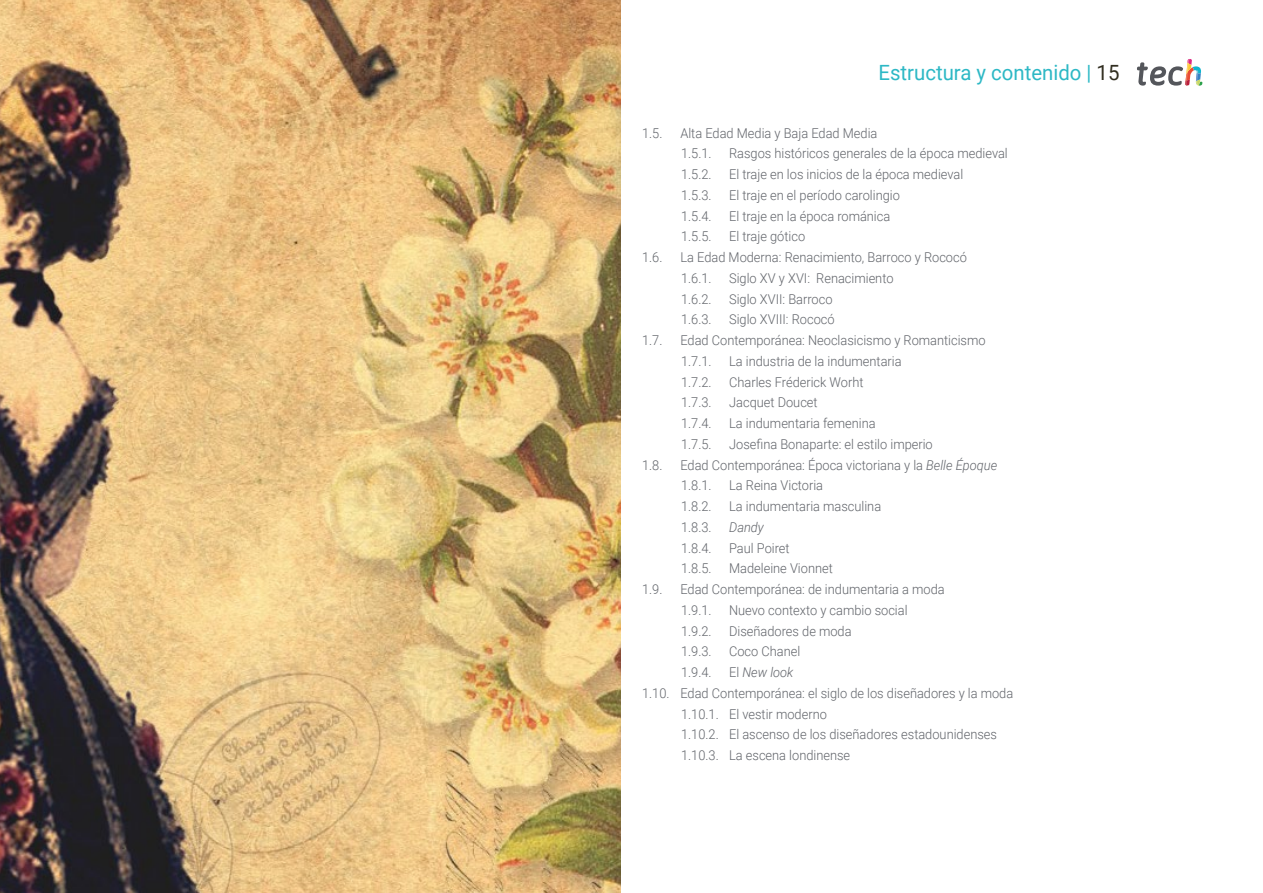
<style>
.page{position:relative;width:1263px;height:893px;background:#fff}
.page>*{position:absolute;margin:0;border:0;box-sizing:border-box;transform-origin:0 0}
.t1{font:21px "Roboto";color:#2db8c5}
.t2{font:300 13.5px/20.7px "Roboto";color:#61646a;scale:.95 1}
.t3{font:italic 300 13.5px "Roboto";color:#61646a;scale:.95 1}
.s1{color:#312e20}
.s2{font-style:italic}
.s3{font-style:normal}
</style>
<div class="page">
<svg style="left:1137px;top:59px;width:65px;height:27px"></svg>
<img style="left:0;top:0;width:621px;height:893px">
<h1 class="t1" style="left:878px;top:57px;width:242px">Estructura y contenido | <span class="s1">15</span></h1>
<p class="t2" style="left:642px;top:122px;width:23px">1.5.</p>
<p class="t2" style="left:680px;top:122px;width:209px">Alta Edad Media y Baja Edad Media<br>1.5.1.</p>
<p class="t2" style="left:729px;top:143px;width:295px">Rasgos históricos generales de la época medieval</p>
<p class="t2" style="left:681px;top:164px;width:34px">1.5.2.</p>
<p class="t2" style="left:729px;top:164px;width:248px">El traje en los inicios de la época medieval</p>
<p class="t2" style="left:681px;top:184px;width:34px">1.5.3.</p>
<p class="t2" style="left:729px;top:184px;width:181px">El traje en el período carolingio</p>
<p class="t2" style="left:681px;top:205px;width:34px">1.5.4.</p>
<p class="t2" style="left:729px;top:205px;width:171px">El traje en la época románica</p>
<p class="t2" style="left:681px;top:226px;width:34px">1.5.5.</p>
<p class="t2" style="left:729px;top:226px;width:82px">El traje gótico</p>
<p class="t2" style="left:642px;top:247px;width:23px">1.6.</p>
<p class="t2" style="left:680px;top:247px;width:303px">La Edad Moderna: Renacimiento, Barroco y Rococó<br>1.6.1.</p>
<p class="t2" style="left:729px;top:267px;width:175px">Siglo XV y XVI: Renacimiento</p>
<p class="t2" style="left:681px;top:288px;width:34px">1.6.2.</p>
<p class="t2" style="left:729px;top:288px;width:110px">Siglo XVII: Barroco</p>
<p class="t2" style="left:681px;top:309px;width:34px">1.6.3.</p>
<p class="t2" style="left:729px;top:309px;width:113px">Siglo XVIII: Rococó</p>
<p class="t2" style="left:642px;top:330px;width:23px">1.7.</p>
<p class="t2" style="left:680px;top:330px;width:323px">Edad Contemporánea: Neoclasicismo y Romanticismo<br>1.7.1.</p>
<p class="t2" style="left:729px;top:350px;width:183px">La industria de la indumentaria</p>
<p class="t2" style="left:681px;top:371px;width:34px">1.7.2.</p>
<p class="t2" style="left:729px;top:371px;width:143px">Charles Fréderick Worht</p>
<p class="t2" style="left:681px;top:392px;width:34px">1.7.3.</p>
<p class="t2" style="left:729px;top:392px;width:95px">Jacquet Doucet</p>
<p class="t2" style="left:681px;top:413px;width:34px">1.7.4.</p>
<p class="t2" style="left:729px;top:413px;width:156px">La indumentaria femenina</p>
<p class="t2" style="left:681px;top:433px;width:34px">1.7.5.</p>
<p class="t2" style="left:729px;top:433px;width:216px">Josefina Bonaparte: el estilo imperio</p>
<p class="t2" style="left:642px;top:454px;width:23px">1.8.</p>
<p class="t2" style="left:680px;top:454px;width:335px">Edad Contemporánea: Época victoriana y la <span class="s2">Belle Époque<br></span>1.8.1.</p>
<p class="t2" style="left:729px;top:475px;width:100px">La Reina Victoria</p>
<p class="t2" style="left:681px;top:496px;width:34px">1.8.2.</p>
<p class="t2" style="left:729px;top:496px;width:162px">La indumentaria masculina</p>
<p class="t2" style="left:681px;top:516px;width:34px">1.8.3.</p>
<p class="t3" style="left:729px;top:518px;width:38px">Dandy</p>
<p class="t2" style="left:681px;top:537px;width:34px">1.8.4.</p>
<p class="t2" style="left:729px;top:537px;width:65px">Paul Poiret</p>
<p class="t2" style="left:681px;top:558px;width:34px">1.8.5.</p>
<p class="t2" style="left:729px;top:558px;width:111px">Madeleine Vionnet</p>
<p class="t2" style="left:642px;top:579px;width:23px">1.9.</p>
<p class="t2" style="left:680px;top:579px;width:280px">Edad Contemporánea: de indumentaria a moda<br>1.9.1.</p>
<p class="t2" style="left:729px;top:599px;width:189px">Nuevo contexto y cambio social</p>
<p class="t2" style="left:681px;top:620px;width:34px">1.9.2.</p>
<p class="t2" style="left:729px;top:620px;width:130px">Diseñadores de moda</p>
<p class="t2" style="left:681px;top:641px;width:34px">1.9.3.</p>
<p class="t2" style="left:729px;top:641px;width:76px">Coco Chanel</p>
<p class="t2" style="left:681px;top:662px;width:34px">1.9.4.</p>
<p class="t3" style="left:729px;top:663px;width:69px"><span class="s3">El</span> New look</p>
<p class="t2" style="left:642px;top:682px;width:392px">1.10. Edad Contemporánea: el siglo de los diseñadores y la moda</p>
<p class="t2" style="left:681px;top:703px;width:155px">1.10.1. El vestir moderno</p>
<p class="t2" style="left:681px;top:724px;width:334px">1.10.2. El ascenso de los diseñadores estadounidenses</p>
<p class="t2" style="left:681px;top:745px;width:179px">1.10.3. La escena londinense</p>
</div>
